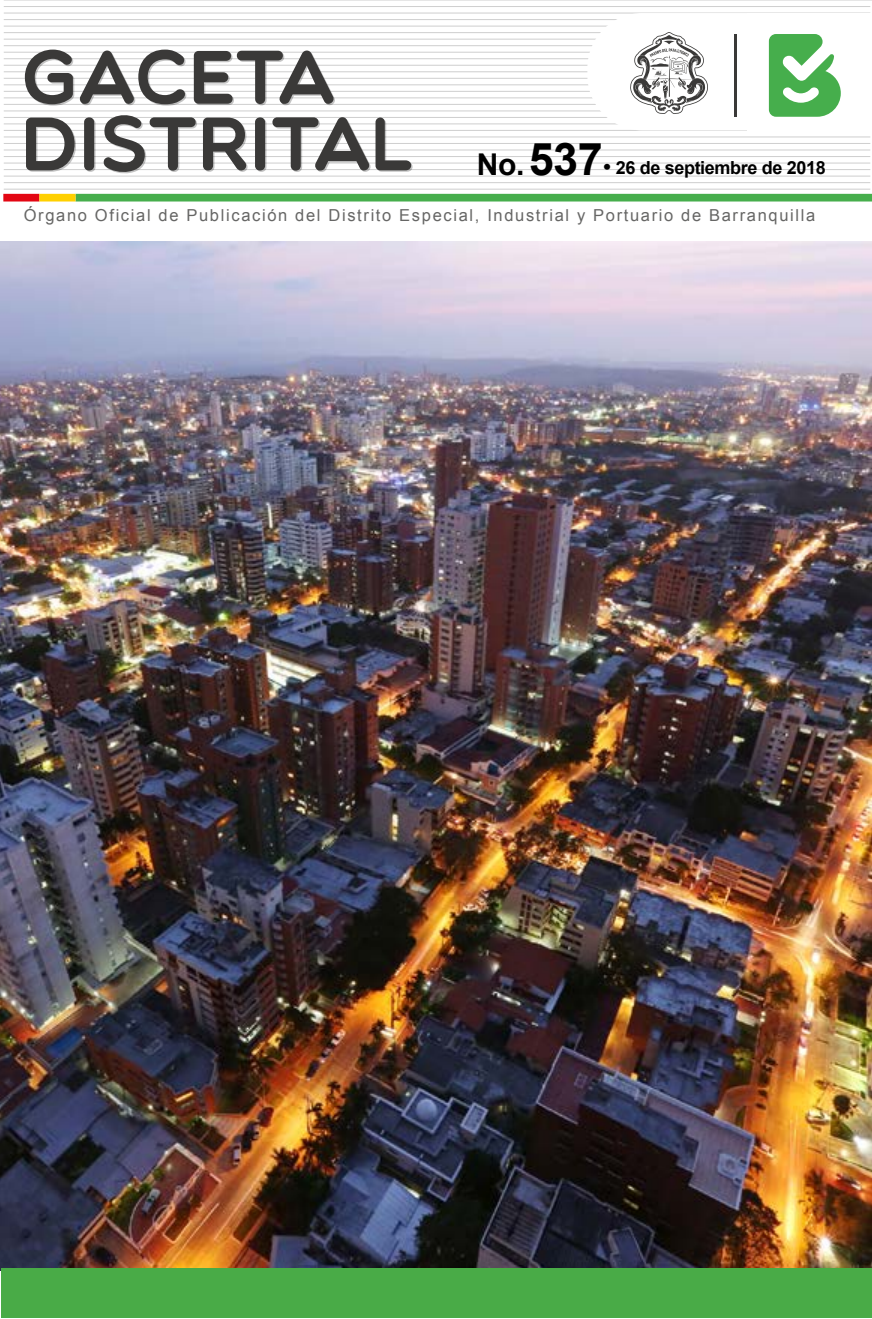
<style>
.page{position:relative;width:872px;height:1319px;background:#fff}
.page>*{position:absolute;margin:0;border:0;box-sizing:border-box;transform-origin:0 0}
.t1{font:76.2px/66.6px "Multicolore";color:#3a3938}
.t2{font:700 18px "Arial";letter-spacing:-.02em;color:#000}
.t3{font:16.5px "Arial";letter-spacing:.1em;color:#666665}
.s1{font-size:30px}
.s2{font-size:45px}
.s3{font-size:21px}
</style>
<div class="page">
<hr style="left:4px;top:0;width:868px;height:1px;background:#d0d0d0">
<hr style="left:4px;top:6px;width:866px;height:1px;background:#d0d0d0">
<hr style="left:4px;top:13px;width:866px;height:1px;background:#d0d0d0">
<hr style="left:4px;top:58px;width:866px;height:1px;background:#d0d0d0">
<hr style="left:4px;top:65px;width:866px;height:1px;background:#d0d0d0">
<hr style="left:4px;top:71px;width:866px;height:1px;background:#d0d0d0">
<hr style="left:4px;top:78px;width:866px;height:1px;background:#d0d0d0">
<hr style="left:4px;top:84px;width:866px;height:1px;background:#d0d0d0">
<hr style="left:4px;top:91px;width:866px;height:1px;background:#d0d0d0">
<hr style="left:4px;top:97px;width:866px;height:1px;background:#d0d0d0">
<hr style="left:4px;top:104px;width:866px;height:1px;background:#d0d0d0">
<hr style="left:4px;top:110px;width:866px;height:1px;background:#d0d0d0">
<hr style="left:4px;top:117px;width:868px;height:1px;background:#d0d0d0">
<hr style="left:4px;top:19px;width:866px;height:1px;background:#d0d0d0">
<hr style="left:4px;top:26px;width:866px;height:1px;background:#d0d0d0">
<hr style="left:4px;top:32px;width:866px;height:1px;background:#d0d0d0">
<hr style="left:4px;top:39px;width:866px;height:1px;background:#d0d0d0">
<hr style="left:4px;top:45px;width:866px;height:1px;background:#d0d0d0">
<hr style="left:4px;top:52px;width:866px;height:1px;background:#d0d0d0">
<hr style="left:4px;top:123px;width:866px;height:1px;background:#d0d0d0">
<hr style="left:4px;top:130px;width:866px;height:1px;background:#d0d0d0">
<hr style="left:4px;top:175px;width:866px;height:2px;background:#d0d0d0">
<hr style="left:4px;top:182px;width:866px;height:1px;background:#d0d0d0">
<hr style="left:4px;top:189px;width:866px;height:1px;background:#d0d0d0">
<hr style="left:4px;top:136px;width:866px;height:1px;background:#d0d0d0">
<hr style="left:4px;top:143px;width:866px;height:1px;background:#d0d0d0">
<hr style="left:4px;top:149px;width:866px;height:1px;background:#d0d0d0">
<hr style="left:4px;top:156px;width:866px;height:1px;background:#d0d0d0">
<hr style="left:4px;top:162px;width:866px;height:1px;background:#d0d0d0">
<hr style="left:4px;top:169px;width:866px;height:1px;background:#d0d0d0">
<div style="left:76px;top:194px;width:796px;height:7px;background:#46ae4c"></div>
<div style="left:3px;top:194px;width:36px;height:7px;background:#e30613"></div>
<div style="left:39px;top:194px;width:37px;height:7px;background:#ffd000"></div>
<div style="left:587px;top:13px;width:285px;height:117px;background:#fff;border-radius:55px"></div>
<div style="left:747px;top:13px;width:125px;height:117px;background:#fff"></div>
<svg style="left:769px;top:34px;width:71px;height:83px"></svg>
<svg style="left:630px;top:32px;width:78px;height:82px"></svg>
<hr style="left:734px;top:34px;width:2px;height:83px;background:#3a3938">
<img style="left:0;top:241px;width:872px;height:1029px">
<div style="left:1px;top:1268px;width:870px;height:49px;background:#49ab47"></div>
<h1 class="t1" style="left:21px;top:41px;width:394px">GACETA<br>DISTRITAL</h1>
<p class="t3" style="left:24px;top:205px;width:793px">Órgano Oficial de Publicación del Distrito Especial, Industrial y Portuario de Barranquilla</p>
<p class="t2" style="left:477px;top:155px;width:350px"><span class="s1">No.</span> <span class="s2">537</span> <span class="s3">•</span> 26 de septiembre de 2018</p>
</div>
